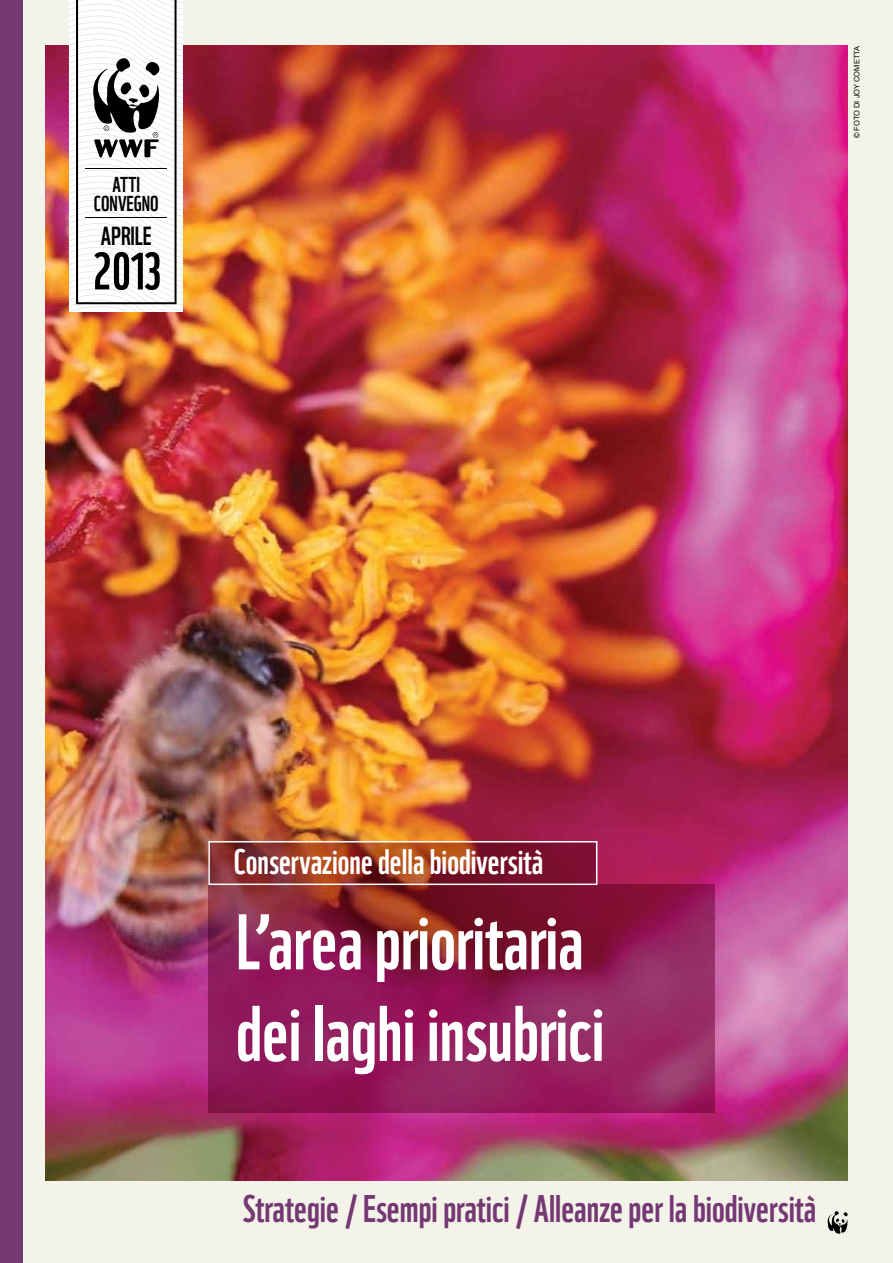
<style>
.page{position:relative;width:893px;height:1263px;background:#f4f3ea}
.page>*{position:absolute;margin:0;border:0;box-sizing:border-box;transform-origin:0 0}
.t1{font:76.5px/91.5px "WWF";color:#fff}
.t2{font:51px "WWF";color:#000}
.t3{font:37.5px "WWF";color:#743873}
.t4{font:34.5px "WWF";color:#fff}
.t5{font:25.5px "WWF";color:#000}
.t6{font:21px/19.5px "WWF";color:#000;text-align:center}
.t7{font:7.5px "Arial";color:#000}
</style>
<div class="page">
<img style="left:46px;top:46px;width:801px;height:1135px">
<svg style="left:69px;top:0;width:114px;height:311px"></svg>
<div style="left:0;top:0;width:22px;height:1263px;background:#743873"></div>
<svg style="left:208px;top:884px;width:506px;height:229px;background:#8d1d50"></svg>
<svg style="left:211px;top:844px;width:383px;height:38px;background:#8e2c25"></svg>
<div style="left:208px;top:841px;width:389px;height:44px;border:2px solid #fff"></div>
<svg style="left:827px;top:1211px;width:21px;height:23px"></svg>
<p class="t6" style="left:94px;top:172px;width:66px">ATTI<br>CONVEGNO</p>
<p class="t5" style="left:101px;top:216px;width:52px">APRILE</p>
<h2 class="t2" style="left:93px;top:231px;width:70px">2013</h2>
<p class="t7" style="left:852px;top:138px;width:94px;rotate:-90deg">© FOTO DI JOY COMETTA</p>
<p class="t4" style="left:234px;top:835px;width:311px">Conservazione della biodiversità</p>
<h1 class="t1" style="left:236px;top:889px;width:370px">L’area prioritaria dei laghi insubrici</h1>
<p class="t3" style="left:242px;top:1179px;width:576px">Strategie / Esempi pratici / Alleanze per la biodiversità</p>
</div>
